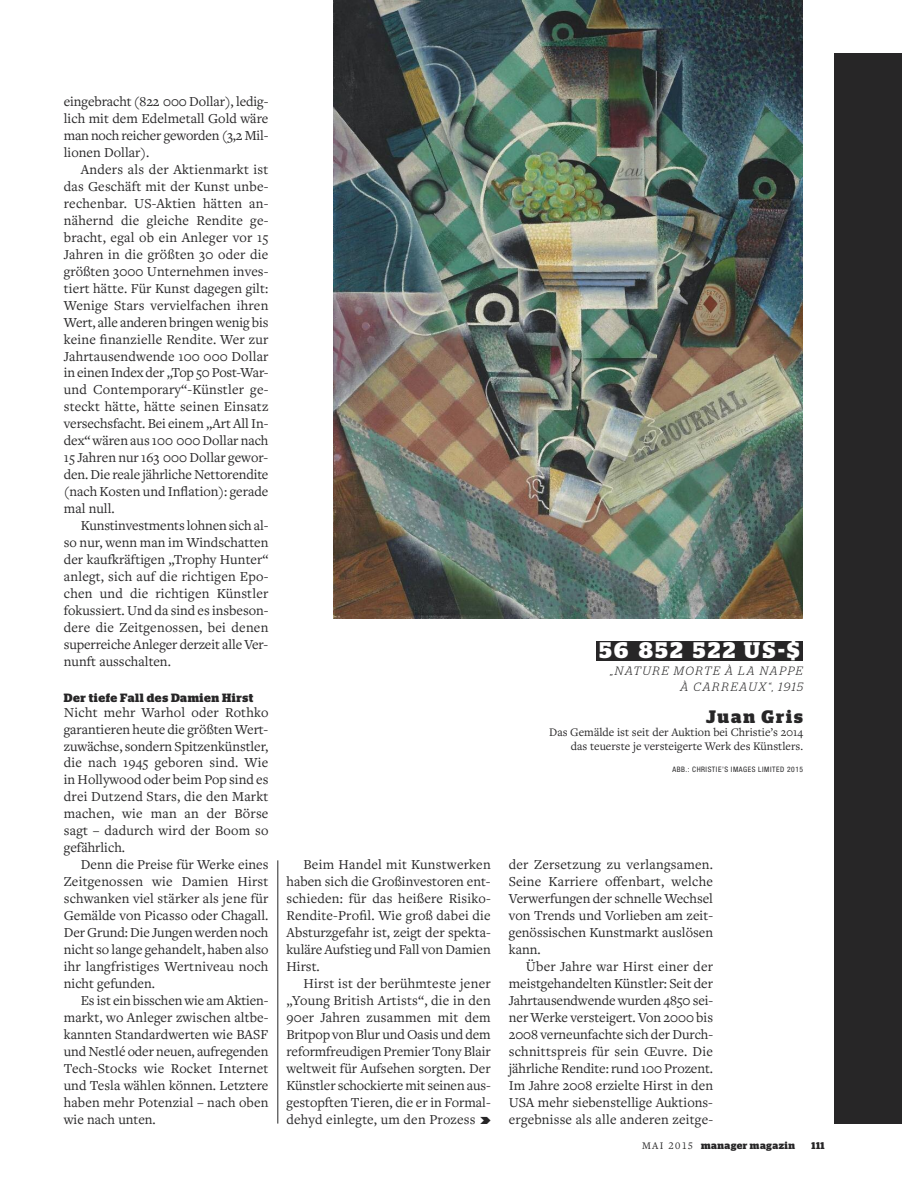
<style>
.page{position:relative;width:902px;height:1191px;background:#fff}
.page>*{position:absolute;margin:0;border:0;box-sizing:border-box;transform-origin:0 0}
.t1{font:700 22.5px "Stag";letter-spacing:.11em;color:#fff}
.t2{font:700 18px "Stag";letter-spacing:.11em;color:#272627}
.t3{font:14.25px/17px "Freight Text Pro";color:#272627;text-align:justify}
.t4{font:12px/13.5px "Freight Text Pro";color:#272627;text-align:right}
.t5{font:italic 300 12px/16.5px "Stag";letter-spacing:.13em;color:#272627;text-align:right}
.t6{font:700 12px "Stag";letter-spacing:.05em;color:#272627}
.t7{font:700 10.2px "Stag";letter-spacing:.05em;color:#272627}
.t8{font:700 9.75px "Stag";color:#272627}
.t9{font:condensed 7.5px "Helvetica Neue LT Std";letter-spacing:.07em;color:#272627}
.s1{font-family:"Freight Text Pro";font-weight:400;font-size:10.5px}
</style>
<div class="page">
<hr style="left:277px;top:860px;width:1px;height:263px;background:#272627">
<div style="left:833px;top:53px;width:68px;height:1070px;background:#272627"></div>
<img style="left:334px;top:0;width:467px;height:618px">
<div style="left:596px;top:641px;width:206px;height:20px;background:#272627"></div>
<p class="t3" style="left:64px;top:93px;width:206px">eingebracht (822 000 Dollar), ledig&shy;lich mit dem Edelmetall Gold wäre man noch reicher geworden (3,2 Mil&shy;lionen Dollar).</p>
<p class="t3" style="left:64px;top:161px;width:206px;text-indent:17px">Anders als der Aktienmarkt ist das Geschäft mit der Kunst unbe&shy;rechenbar. US-Aktien hätten an&shy;nähernd die gleiche Rendite ge&shy;bracht, egal ob ein Anleger vor 15<br>Jahren in die größten 30 oder die größten 3000 Unternehmen inves&shy;tiert hätte. Für Kunst dagegen gilt:<br>Wenige Stars vervielfachen ihren Wert, alle anderen bringen wenig bis keine finanzielle Rendite. Wer zur Jahrtausendwende 100 000 Dollar in einen Index der „Top 50 Post-War&shy;und Contemporary“-Künstler ge&shy;steckt hätte, hätte seinen Einsatz versechsfacht. Bei einem „Art All In&shy;dex“ wären aus 100 000 Dollar nach 15 Jahren nur 163 000 Dollar gewor&shy;den. Die reale jährliche Nettorendite (nach Kosten und Inflation): gerade mal null.</p>
<p class="t3" style="left:64px;top:516px;width:206px;text-indent:17px">Kunstinvestments lohnen sich al&shy;so nur, wenn man im Windschatten der kaufkräftigen „Trophy Hunter“ anlegt, sich auf die richtigen Epo&shy;chen und die richtigen Künstler fokussiert. Und da sind es insbeson&shy;dere die Zeitgenossen, bei denen superreiche Anleger derzeit alle Ver&shy;nunft ausschalten.</p>
<p class="t6" style="left:64px;top:693px;width:191px">Der tiefe Fall des Damien Hirst</p>
<p class="t3" style="left:64px;top:703px;width:206px">Nicht mehr Warhol oder Rothko garantieren heute die größten Wert&shy;zuwächse, sondern Spitzenkünstler, die nach 1945 geboren sind. Wie in Hollywood oder beim Pop sind es drei Dutzend Stars, die den Markt machen, wie man an der Börse sagt – dadurch wird der Boom so gefährlich.</p>
<p class="t3" style="left:64px;top:855px;width:206px;text-indent:17px">Denn die Preise für Werke eines Zeitgenossen wie Damien Hirst schwanken viel stärker als jene für Gemälde von Picasso oder Chagall.<br>Der Grund: Die Jungen werden noch nicht so lange gehandelt, haben also ihr langfristiges Wertniveau noch nicht gefunden.</p>
<p class="t3" style="left:64px;top:991px;width:206px;text-indent:17px">Es ist ein bisschen wie am Aktien&shy;markt, wo Anleger zwischen altbe&shy;kannten Standardwerten wie BASF und Nestlé oder neuen, aufregenden Tech-Stocks wie Rocket Internet und Tesla wählen können. Letztere haben mehr Potenzial – nach oben wie nach unten.</p>
<h1 class="t1" style="left:599px;top:642px;width:202px">56 852 522 US-$</h1>
<p class="t5" style="left:610px;top:663px;width:194px">„NATURE MORTE À LA NAPPE<br>À CARREAUX“, 1915</p>
<p class="t2" style="left:706px;top:710px;width:98px">Juan Gris</p>
<p class="t4" style="left:549px;top:725px;width:255px">Das Gemälde ist seit der Auktion bei Christie’s 2014 das teuerste je versteigerte Werk des Künstlers.</p>
<p class="t9" style="left:672px;top:766px;width:132px">ABB.: CHRISTIE’S IMAGES LIMITED 2015</p>
<p class="t3" style="left:286px;top:855px;width:206px;text-indent:17px">Beim Handel mit Kunstwerken haben sich die Großinvestoren ent&shy;schieden: für das heißere Risiko-Rendite-Profil. Wie groß dabei die Absturzgefahr ist, zeigt der spekta&shy;kuläre Aufstieg und Fall von Damien Hirst.</p>
<p class="t3" style="left:286px;top:974px;width:206px;text-indent:17px">Hirst ist der berühmteste jener „Young British Artists“, die in den 90er Jahren zusammen mit dem Britpop von Blur und Oasis und dem reformfreudigen Premier Tony Blair weltweit für Aufsehen sorgten. Der Künstler schockierte mit seinen aus&shy;gestopften Tieren, die er in Formal&shy;dehyd einlegte, um den Prozess</p>
<p class="t3" style="left:508px;top:855px;width:206px">der Zersetzung zu verlangsamen.<br>Seine Karriere offenbart, welche Verwerfungen der schnelle Wechsel von Trends und Vorlieben am zeit&shy;genössischen Kunstmarkt auslösen kann.</p>
<p class="t3" style="left:508px;top:957px;width:206px;text-indent:17px">Über Jahre war Hirst einer der meistgehandelten Künstler: Seit der Jahrtausendwende wurden 4850 sei&shy;ner Werke versteigert. Von 2000 bis 2008 verneunfachte sich der Durch&shy;schnittspreis für sein Œuvre. Die jährliche Rendite: rund 100 Prozent.<br>Im Jahre 2008 erzielte Hirst in den USA mehr siebenstellige Auktions&shy;ergebnisse als alle anderen zeitge-</p>
<p class="t7" style="left:642px;top:1141px;width:154px"><span class="s1">MAI 2015</span> manager magazin</p>
<p class="t8" style="left:811px;top:1141px;width:15px">111</p>
</div>
